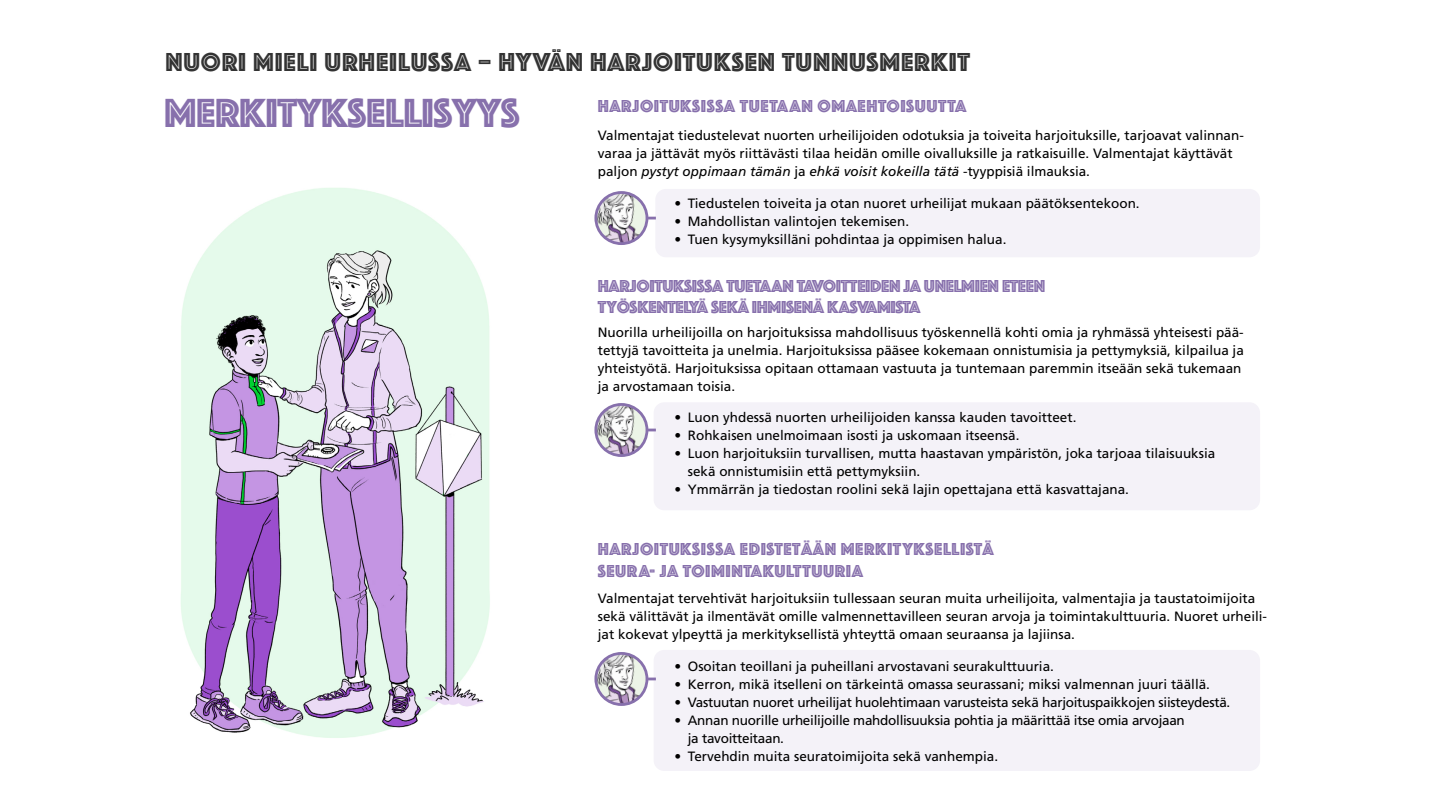
<style>
.page{position:relative;width:1440px;height:810px;background:#fff}
.page>*{position:absolute;margin:0;border:0;box-sizing:border-box;transform-origin:0 0}
.H_Pääotsikko_ORANSSI{font:42.15px "Phosphate Inline";letter-spacing:-.01em;color:#8770ac}
.H_Pääotsikko_ORANSSI-2{font:27px "Phosphate Inline";letter-spacing:.03em;color:#333}
.p_väliotsikko_ORANSS{font:18px "Phosphate Inline";letter-spacing:.025em;color:#8770ac}
.p_väliotsikko_ORANSS-2{font:18px "Phosphate Inline";letter-spacing:-.02em;color:#8770ac}
.p_leipis{font:13.5px/18px "Frutiger";color:#000}
.p_leipis-2{font:13.5px "Frutiger";letter-spacing:-.02em;color:#000}
.p_leipis-3{font:italic 13.5px "Frutiger";color:#000}
.s1{font-style:normal}
</style>
<div class="page">
<div style="left:655px;top:189px;width:605px;height:68px;background:#f4f2f8;border-radius:11px"></div>
<div style="left:654px;top:402px;width:606px;height:108px;background:#f4f2f8;border-radius:11px"></div>
<div style="left:654px;top:650px;width:606px;height:121px;background:#f4f2f8;border-radius:11px"></div>
<img style="left:596px;top:193px;width:51px;height:51px;border-radius:26px">
<div style="left:594px;top:191px;width:54px;height:54px;border:3px solid #8770ac;border-radius:50%"></div>
<img style="left:596px;top:404px;width:51px;height:52px;border-radius:26px">
<div style="left:594px;top:403px;width:54px;height:54px;border:3px solid #8770ac;border-radius:50%"></div>
<img style="left:596px;top:653px;width:51px;height:52px;border-radius:26px">
<div style="left:594px;top:652px;width:54px;height:54px;border:3px solid #8770ac;border-radius:50%"></div>
<svg style="left:648px;top:217px;width:8px;height:2px"></svg>
<svg style="left:648px;top:429px;width:8px;height:2px"></svg>
<svg style="left:648px;top:678px;width:8px;height:2px"></svg>
<img style="left:181px;top:188px;width:309px;height:550px">
<p class="H_Pääotsikko_ORANSSI-2" style="left:165px;top:43px;width:806px">NUORI MIELI URHEILUSSA – HYVÄN HARJOITUKSEN TUNNUSMERKIT</p>
<p class="H_Pääotsikko_ORANSSI" style="left:164px;top:83px;width:357px">MERKITYKSELLISYYS</p>
<p class="p_väliotsikko_ORANSS" style="left:598px;top:93px;width:370px">HARJOITUKSISSA TUETAAN OMAEHTOISUUTTA</p>
<p class="p_leipis" style="left:598px;top:127px;width:648px">Valmentajat tiedustelevat nuorten urheilijoiden odotuksia ja toiveita harjoituksille, tarjoavat valinnan-</p>
<p class="p_leipis" style="left:598px;top:145px;width:636px">varaa ja jättävät myös riittävästi tilaa heidän omille oivalluksille ja ratkaisuille. Valmentajat käyttävät</p>
<p class="p_leipis-3" style="left:598px;top:164px;width:494px"><span class="s1">paljon</span> pystyt oppimaan tämän <span class="s1">ja</span> ehkä voisit kokeilla tätä <span class="s1">-tyyppisiä ilmauksia.</span></p>
<p class="p_leipis" style="left:674px;top:194px;width:467px">• Tiedustelen toiveita ja otan nuoret urheilijat mukaan päätöksentekoon.</p>
<p class="p_leipis" style="left:674px;top:212px;width:236px">• Mahdollistan valintojen tekemisen.</p>
<p class="p_leipis" style="left:674px;top:230px;width:334px">• Tuen kysymyksilläni pohdintaa ja oppimisen halua.</p>
<p class="p_väliotsikko_ORANSS-2" style="left:598px;top:273px;width:449px">HARJOITUKSISSA TUETAAN TAVOITTEIDEN JA UNELMIEN ETEEN</p>
<p class="p_väliotsikko_ORANSS-2" style="left:598px;top:294px;width:324px">TYÖSKENTELYÄ SEKÄ IHMISENÄ KASVAMISTA</p>
<p class="p_leipis" style="left:598px;top:323px;width:647px">Nuorilla urheilijoilla on harjoituksissa mahdollisuus työskennellä kohti omia ja ryhmässä yhteisesti pää-</p>
<p class="p_leipis" style="left:598px;top:341px;width:648px">tettyjä tavoitteita ja unelmia. Harjoituksissa pääsee kokemaan onnistumisia ja pettymyksiä, kilpailua ja</p>
<p class="p_leipis" style="left:598px;top:359px;width:645px">yhteistyötä. Harjoituksissa opitaan ottamaan vastuuta ja tuntemaan paremmin itseään sekä tukemaan</p>
<p class="p_leipis" style="left:598px;top:377px;width:139px">ja arvostamaan toisia.</p>
<p class="p_leipis" style="left:674px;top:409px;width:404px">• Luon yhdessä nuorten urheilijoiden kanssa kauden tavoitteet.</p>
<p class="p_leipis" style="left:674px;top:427px;width:347px">• Rohkaisen unelmoimaan isosti ja uskomaan itseensä.</p>
<p class="p_leipis" style="left:674px;top:445px;width:542px">• Luon harjoituksiin turvallisen, mutta haastavan ympäristön, joka tarjoaa tilaisuuksia</p>
<p class="p_leipis" style="left:688px;top:463px;width:234px">sekä onnistumisiin että pettymyksiin.</p>
<p class="p_leipis" style="left:674px;top:481px;width:456px">• Ymmärrän ja tiedostan roolini sekä lajin opettajana että kasvattajana.</p>
<p class="p_väliotsikko_ORANSS" style="left:598px;top:537px;width:398px">HARJOITUKSISSA EDISTETÄÄN MERKITYKSELLISTÄ</p>
<p class="p_väliotsikko_ORANSS" style="left:598px;top:558px;width:267px">SEURA- JA TOIMINTAKULTTUURIA</p>
<p class="p_leipis" style="left:598px;top:590px;width:671px">Valmentajat tervehtivät harjoituksiin tullessaan seuran muita urheilijoita, valmentajia ja taustatoimijoita sekä välittävät ja ilmentävät omille valmennettavilleen seuran arvoja ja toimintakulttuuria. Nuoret urheili&shy;jat kokevat ylpeyttä ja merkityksellistä yhteyttä omaan seuraansa ja lajiinsa.</p>
<p class="p_leipis" style="left:674px;top:657px;width:381px">• Osoitan teoillani ja puheillani arvostavani seurakulttuuria.</p>
<p class="p_leipis" style="left:674px;top:675px;width:537px">• Kerron, mikä itselleni on tärkeintä omassa seurassani; miksi valmennan juuri täällä.</p>
<p class="p_leipis-2" style="left:674px;top:694px;width:558px">• Vastuutan nuoret urheilijat huolehtimaan varusteista sekä harjoituspaikkojen siisteydestä.</p>
<p class="p_leipis-2" style="left:674px;top:712px;width:512px">• Annan nuorille urheilijoille mahdollisuuksia pohtia ja määrittää itse omia arvojaan</p>
<p class="p_leipis-2" style="left:688px;top:730px;width:98px">ja tavoitteitaan.</p>
<p class="p_leipis" style="left:674px;top:747px;width:325px">• Tervehdin muita seuratoimijoita sekä vanhempia.</p>
</div>
